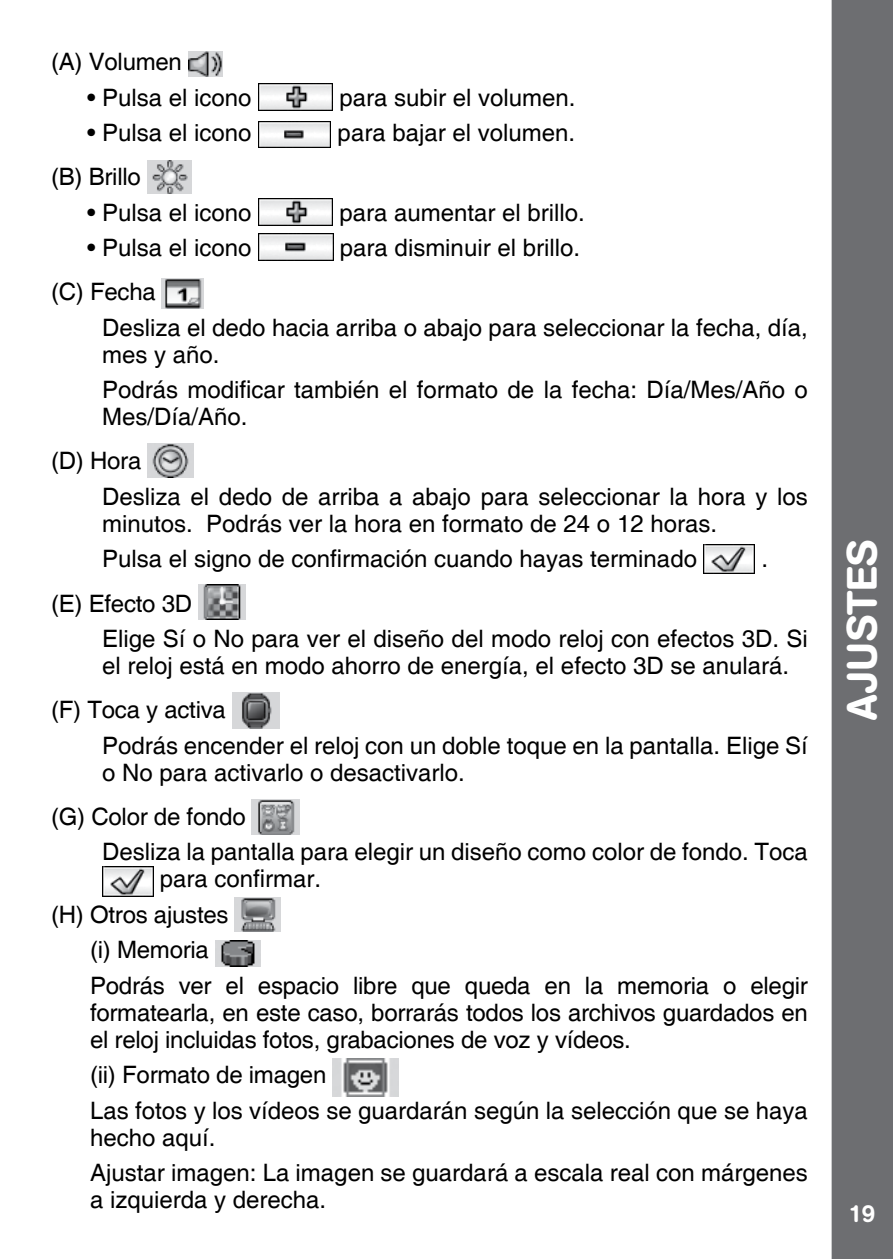
<style>
.page{position:relative;width:893px;height:1259px;background:#fff}
.page>*{position:absolute;margin:0;border:0;box-sizing:border-box;transform-origin:0 0}
.t1{font:500 42px "AG Book Rounded";color:#fff}
.t2{font:24px/35.4px "Helvetica";color:#000}
.t3{font:500 24px "AG Book Rounded";color:#fff}
</style>
<div class="page">
<div style="left:832px;top:0;width:61px;height:1259px;background:#6d6e71"></div>
<img style="left:188px;top:51px;width:34px;height:26px">
<img style="left:258px;top:83px;width:75px;height:27px">
<img style="left:258px;top:121px;width:73px;height:27px">
<img style="left:147px;top:161px;width:44px;height:33px">
<img style="left:258px;top:198px;width:75px;height:27px">
<img style="left:258px;top:234px;width:75px;height:27px">
<img style="left:162px;top:278px;width:41px;height:31px">
<img style="left:148px;top:444px;width:45px;height:34px">
<img style="left:704px;top:544px;width:51px;height:30px">
<img style="left:198px;top:584px;width:48px;height:35px">
<img style="left:232px;top:693px;width:47px;height:35px">
<img style="left:252px;top:799px;width:47px;height:35px">
<img style="left:102px;top:867px;width:51px;height:29px">
<img style="left:235px;top:897px;width:45px;height:34px">
<img style="left:215px;top:940px;width:46px;height:26px">
<img style="left:333px;top:1058px;width:65px;height:38px">
<p class="t2" style="left:51px;top:45px;width:132px">(A) Volumen</p>
<p class="t2" style="left:87px;top:80px;width:166px">• Pulsa el icono</p>
<p class="t2" style="left:340px;top:80px;width:238px">para subir el volumen.</p>
<p class="t2" style="left:87px;top:116px;width:166px">• Pulsa el icono</p>
<p class="t2" style="left:338px;top:116px;width:239px">para bajar el volumen.</p>
<p class="t2" style="left:51px;top:160px;width:91px">(B) Brillo</p>
<p class="t2" style="left:87px;top:196px;width:166px">• Pulsa el icono</p>
<p class="t2" style="left:340px;top:196px;width:247px">para aumentar el brillo.</p>
<p class="t2" style="left:87px;top:231px;width:166px">• Pulsa el icono</p>
<p class="t2" style="left:340px;top:231px;width:242px">para disminuir el brillo.</p>
<p class="t2" style="left:87px;top:275px;width:722px;text-indent:-36px">(C) Fecha<br>Desliza el dedo hacia arriba o abajo para seleccionar la fecha, día,</p>
<p class="t2" style="left:102px;top:338px;width:707px">mes y año.<br>Podrás modificar también el formato de la fecha: Día/Mes/Año o</p>
<p class="t2" style="left:51px;top:396px;width:198px;line-height:44.1px;text-indent:51px">Mes/Día/Año. (D) Hora</p>
<p class="t2" style="left:102px;top:484px;width:707px;line-height:27px;text-indent:-15px">Desliza el dedo de arriba a abajo para seleccionar la hora y los minutos. Podrás ver la hora en formato de 24 o 12 horas.</p>
<p class="t2" style="left:102px;top:542px;width:596px">Pulsa el signo de confirmación cuando hayas terminado</p>
<p class="t2" style="left:761px;top:542px;width:8px">.</p>
<p class="t2" style="left:87px;top:586px;width:722px;text-indent:-36px">(E) Efecto 3D<br>Elige Sí o No para ver el diseño del modo reloj con efectos 3D. Si</p>
<p class="t2" style="left:51px;top:644px;width:740px;line-height:44.1px;text-indent:51px">el reloj está en modo ahorro de energía, el efecto 3D se anulará. (F) Toca y activa</p>
<p class="t2" style="left:102px;top:732px;width:707px;line-height:27px">Podrás encender el reloj con un doble toque en la pantalla. Elige Sí o No para activarlo o desactivarlo.</p>
<p class="t2" style="left:87px;top:799px;width:722px;text-indent:-36px">(G) Color de fondo<br>Desliza la pantalla para elegir un diseño como color de fondo. Toca</p>
<p class="t2" style="left:160px;top:862px;width:163px">para confirmar.</p>
<p class="t2" style="left:51px;top:897px;width:179px">(H) Otros ajustes</p>
<p class="t2" style="left:90px;top:933px;width:120px">(i) Memoria</p>
<p class="t2" style="left:90px;top:968px;width:719px">Podrás ver el espacio libre que queda en la memoria o elegir</p>
<p class="t2" style="left:90px;top:999px;width:719px;line-height:27px">formatearla, en este caso, borrarás todos los archivos guardados en el reloj incluidas fotos, grabaciones de voz y vídeos.</p>
<p class="t2" style="left:90px;top:1058px;width:719px">(ii) Formato de imagen<br>Las fotos y los vídeos se guardarán según la selección que se haya</p>
<p class="t2" style="left:90px;top:1120px;width:719px">hecho aquí.<br>Ajustar imagen: La imagen se guardará a escala real con márgenes</p>
<p class="t2" style="left:90px;top:1183px;width:238px">a izquierda y derecha.</p>
<h1 class="t1" style="left:837px;top:719px;width:181px;rotate:-90deg">Ajustes</h1>
<p class="t3" style="left:848px;top:1199px;width:28px">19</p>
</div>
